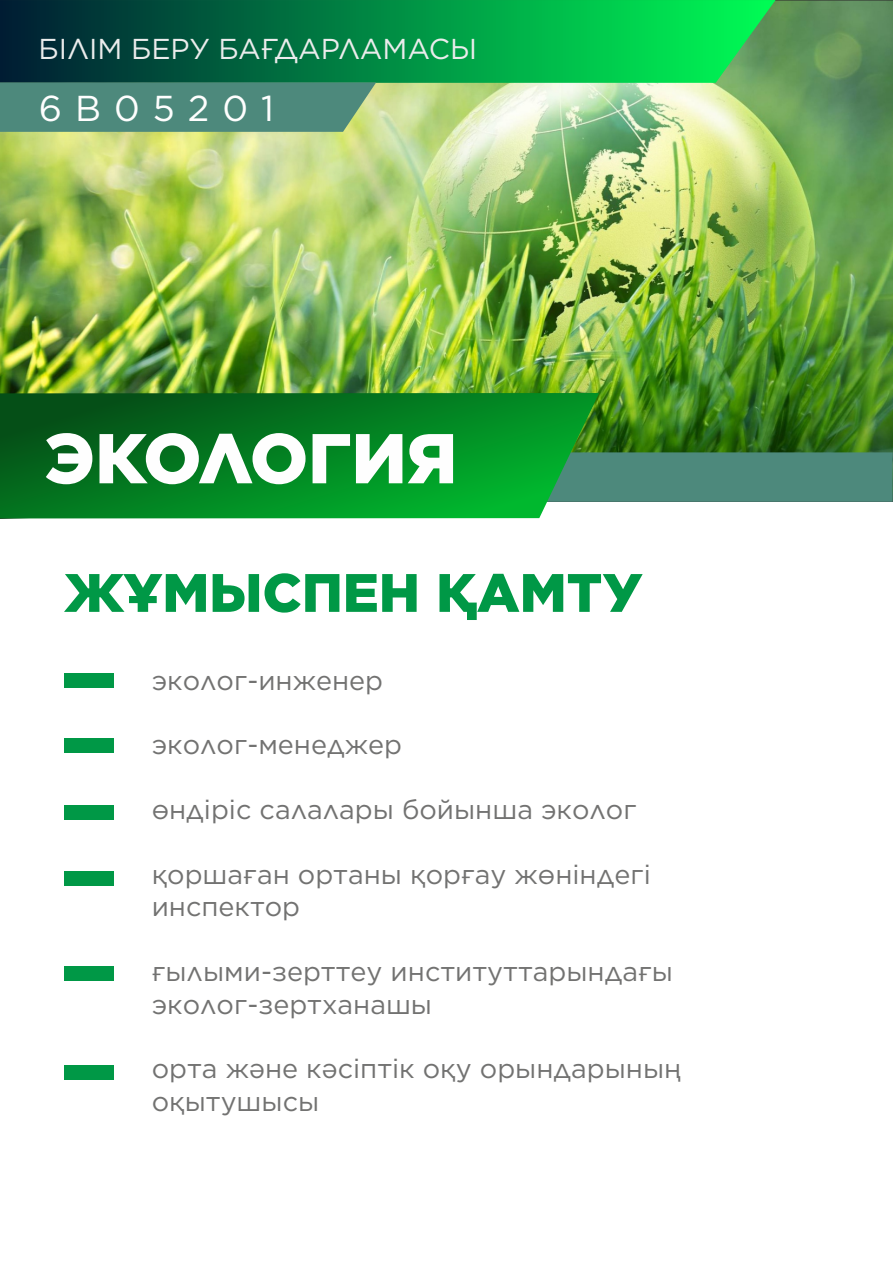
<style>
.page{position:relative;width:893px;height:1263px;background:#fff}
.page>*{position:absolute;margin:0;border:0;box-sizing:border-box;transform-origin:0 0}
.t1{font:900 70.35px "Gotham";color:#fefefe}
.t2{font:900 54px "Gotham";color:#009846}
.t3{font:36px "Gotham";letter-spacing:.36em;color:#fefefe}
.t4{font:28.8px "Gotham";color:#ebecec}
.t5{font:27px/32.4px "Gotham";color:#727271}
</style>
<div class="page">
<img style="left:0;top:0;width:893px;height:519px">
<svg style="left:0;top:0;width:775px;height:83px;background:#038844"></svg>
<div style="left:599px;top:452px;width:294px;height:50px;background:#4d897c"></div>
<svg style="left:0;top:393px;width:599px;height:125px;background:#088226"></svg>
<svg style="left:0;top:82px;width:376px;height:50px;background:#528c7b"></svg>
<div style="left:64px;top:674px;width:50px;height:14px;background:#009846"></div>
<div style="left:64px;top:738px;width:50px;height:15px;background:#009846"></div>
<div style="left:64px;top:805px;width:50px;height:14px;background:#009846"></div>
<div style="left:64px;top:871px;width:50px;height:14px;background:#009846"></div>
<div style="left:64px;top:966px;width:50px;height:14px;background:#009846"></div>
<div style="left:64px;top:1066px;width:50px;height:14px;background:#009846"></div>
<p class="t4" style="left:39px;top:36px;width:440px">БІЛІМ БЕРУ БАҒДАРЛАМАСЫ</p>
<h3 class="t3" style="left:39px;top:93px;width:237px">6B05201</h3>
<h1 class="t1" style="left:44px;top:427px;width:415px">ЭКОЛОГИЯ</h1>
<h2 class="t2" style="left:64px;top:569px;width:580px">ЖҰМЫСПЕН ҚАМТУ</h2>
<p class="t5" style="left:152px;top:665px;width:233px">эколог-инженер</p>
<p class="t5" style="left:152px;top:730px;width:252px">эколог-менеджер</p>
<p class="t5" style="left:152px;top:795px;width:486px">өндіріс салалары бойынша эколог</p>
<p class="t5" style="left:152px;top:860px;width:501px">қоршаған ортаны қорғау жөніндегі инспектор</p>
<p class="t5" style="left:152px;top:957px;width:523px">ғылыми-зерттеу институттарындағы эколог-зертханашы</p>
<p class="t5" style="left:152px;top:1054px;width:531px">орта және кәсіптік оқу орындарының оқытушысы</p>
</div>
